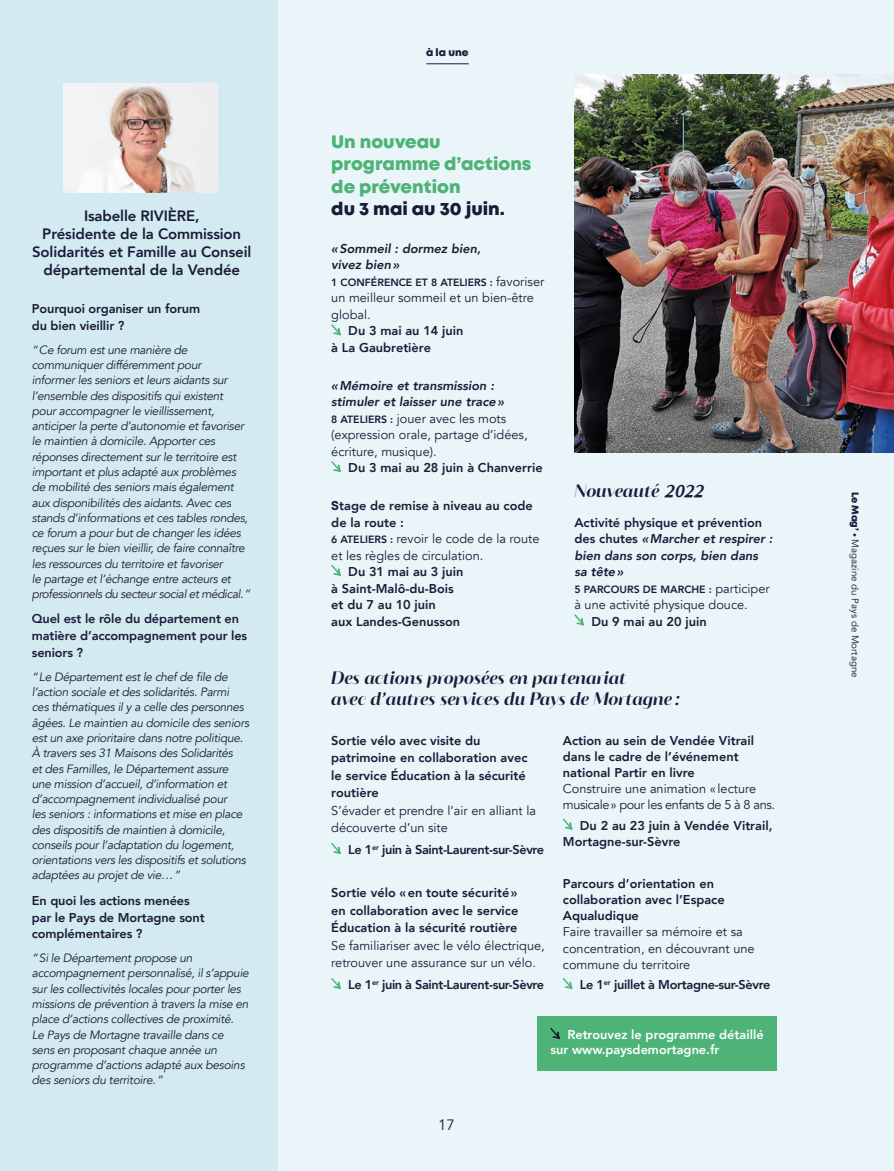
<style>
.page{position:relative;width:894px;height:1171px;background:#e9f5f8}
.page>*{position:absolute;margin:0;border:0;box-sizing:border-box;transform-origin:0 0}
.t1{font:italic 700 18px/21.6px "Blacker Sans Display Trial";color:#1b1b39}
.t2{font:800 18px/22.5px "Mont";color:#4eb377}
.t3{font:800 18px "Mont";color:#1b1b39}
.t4{font:800 15px/18px "Avenir";letter-spacing:-.01em;color:#1b1b39;text-align:center}
.t5{font:15px "Avenir";color:#1b1b39}
.t6{font:800 12.75px/17.5px "Avenir";color:#1b1b39}
.t7{font:12.75px/16.5px "Avenir";color:#1b1b39}
.t8{font:italic 800 12.75px/16.5px "Avenir";color:#1b1b39}
.t9{font:800 12.75px "Avenir";letter-spacing:-.03em;color:#1b1b39}
.t10{font:800 12.75px/15.3px "Avenir";color:#fff}
.t11{font:800 12.75px "Avenir";letter-spacing:-.025em;color:#1b1b39}
.t12{font:italic 12px/15.3px "Avenir";letter-spacing:-.025em;color:#1b1b39}
.t13{font:800 10.5px "Avenir";color:#1b1b39}
.t14{font:800 10.5px "Mont";color:#1b1b39}
.t15{font:9.75px "Avenir";color:#1b1b39}
.s1{font-weight:400;font-size:12.75px}
.s2{font-weight:800;font-style:italic}
.s3{font-weight:800;font-size:10.5px}
.s4{font-family:"Mont";font-weight:700}
.s5{font-weight:800}
.s6{font-family:"Audrey";font-size:16.5px}
.s7{font-style:normal}
.s8{font-family:"Mont";font-weight:800}
</style>
<div class="page">
<hr style="left:426px;top:63px;width:43px;height:1px;background:#1b1b39">
<svg style="left:331px;top:324px;width:10px;height:11px"></svg>
<svg style="left:331px;top:461px;width:10px;height:11px"></svg>
<svg style="left:331px;top:565px;width:10px;height:11px"></svg>
<svg style="left:574px;top:614px;width:10px;height:11px"></svg>
<svg style="left:331px;top:843px;width:10px;height:11px"></svg>
<svg style="left:331px;top:978px;width:10px;height:11px"></svg>
<svg style="left:563px;top:818px;width:10px;height:12px"></svg>
<svg style="left:563px;top:978px;width:10px;height:11px"></svg>
<div style="left:0;top:0;width:277px;height:1171px;background:#d3ebf0"></div>
<img style="left:64px;top:83px;width:154px;height:109px">
<div style="left:537px;top:1016px;width:239px;height:54px;background:#4eb377"></div>
<svg style="left:550px;top:1028px;width:10px;height:11px"></svg>
<img style="left:574px;top:74px;width:320px;height:379px">
<p class="t4" style="left:32px;top:207px;width:221px">Isabelle RIVIÈRE,<br>Présidente de la Commission<br>Solidarités et Famille au Conseil départemental de la Vendée</p>
<p class="t6" style="left:32px;top:300px;width:170px;line-height:16.8px">Pourquoi organiser un forum du bien vieillir ?</p>
<p class="t12" style="left:32px;top:342px;width:220px">“ Ce forum est une manière de communiquer différemment pour<br>informer les seniors et leurs aidants sur l’ensemble des dispositifs qui existent pour accompagner le vieillissement, anticiper la perte d’autonomie et favoriser le maintien à domicile. Apporter ces réponses directement sur le territoire est important et plus adapté aux problèmes de mobilité des seniors mais également aux disponibilités des aidants. Avec ces stands d’informations et ces tables rondes, ce forum a pour but de changer les idées reçues sur le bien vieillir, de faire connaître les ressources du territoire et favoriser<br>le partage et l’échange entre acteurs et professionnels du secteur social et médical. ”</p>
<p class="t6" style="left:32px;top:610px;width:217px;line-height:16.8px">Quel est le rôle du département en matière d’accompagnement pour les seniors ?</p>
<p class="t12" style="left:32px;top:669px;width:219px">“ Le Département est le chef de file de l’action sociale et des solidarités. Parmi ces thématiques il y a celle des personnes âgées. Le maintien au domicile des seniors est un axe prioritaire dans notre politique.<br>À travers ses 31 Maisons des Solidarités<br>et des Familles, le Département assure une mission d’accueil, d’information et d’accompagnement individualisé pour<br>les seniors : informations et mise en place des dispositifs de maintien à domicile, conseils pour l’adaptation du logement, orientations vers les dispositifs et solutions adaptées au projet de vie… ”</p>
<p class="t6" style="left:32px;top:892px;width:174px;line-height:16.8px">En quoi les actions menées par le Pays de Mortagne sont complémentaires ?</p>
<p class="t12" style="left:32px;top:950px;width:219px">“ Si le Département propose un accompagnement personnalisé, il s’appuie sur les collectivités locales pour porter les missions de prévention à travers la mise en place d’actions collectives de proximité.<br>Le Pays de Mortagne travaille dans ce sens en proposant chaque année un programme d’actions adapté aux besoins des seniors du territoire. ”</p>
<p class="t14" style="left:426px;top:46px;width:44px">à la une</p>
<h1 class="t2" style="left:331px;top:130px;width:202px">Un nouveau programme d’actions de prévention</h1>
<h1 class="t3" style="left:331px;top:197px;width:175px">du 3 mai au 30 juin.</h1>
<p class="t8" style="left:331px;top:240px;width:151px">« Sommeil : dormez bien, vivez bien »</p>
<p class="t13" style="left:331px;top:274px;width:214px">1 CONFÉRENCE ET 8 ATELIERS : <span class="s1">favoriser</span></p>
<p class="t7" style="left:331px;top:290px;width:204px">un meilleur sommeil et un bien-être global.</p>
<p class="t6" style="left:331px;top:323px;width:134px;line-height:16.5px;text-indent:17px">Du 3 mai au 14 juin à La Gaubretière</p>
<p class="t7" style="left:331px;top:377px;width:198px"><span class="s2">« Mémoire et transmission : stimuler et laisser une trace »<br></span><span class="s3">8 ATELIERS :</span> jouer avec les mots (expression orale, partage d’idées, écriture, musique).</p>
<p class="t6" style="left:348px;top:459px;width:196px">Du 3 mai au 28 juin à Chanverrie</p>
<p class="t7" style="left:331px;top:497px;width:210px"><span class="s4">S</span><span class="s5">tage de remise à niveau au code de la route :<br></span><span class="s3">6 ATELIERS :</span> revoir le code de la route et les règles de circulation.</p>
<p class="t6" style="left:331px;top:563px;width:134px;line-height:16.5px;text-indent:17px">Du 31 mai au 3 juin à Saint-Malô-du-Bois et du 7 au 10 juin<br>aux Landes-Genusson</p>
<h1 class="t1" style="left:574px;top:480px;width:131px">Nouveauté <span class="s6">2022</span></h1>
<p class="t8" style="left:574px;top:514px;width:200px"><span class="s7">Activité physique et prévention des chutes</span> « Marcher et respirer : bien dans son corps, bien dans sa tête »</p>
<p class="t13" style="left:574px;top:580px;width:197px">5 PARCOURS DE MARCHE : <span class="s1">participer</span></p>
<p class="t7" style="left:574px;top:596px;width:175px">à une activité physique douce.</p>
<p class="t6" style="left:591px;top:612px;width:117px">Du 9 mai au 20 juin</p>
<h1 class="t1" style="left:331px;top:667px;width:350px">Des actions proposées en partenariat<br>avec d’autres services du Pays de Mortagne :</h1>
<p class="t6" style="left:331px;top:731px;width:198px">Sortie vélo avec visite du patrimoine en collaboration avec le service Éducation à la sécurité routière</p>
<p class="t7" style="left:331px;top:802px;width:206px;line-height:17.5px">S’évader et prendre l’air en alliant la découverte d’un site</p>
<p class="t9" style="left:348px;top:839px;width:197px">Le 1<sup>er</sup> juin à Saint-Laurent-sur-Sèvre</p>
<p class="t6" style="left:331px;top:884px;width:189px;text-align:justify">Sortie vélo « en toute sécurité » en collaboration avec le service Éducation à la sécurité routière</p>
<p class="t7" style="left:331px;top:937px;width:215px;line-height:17.5px">Se familiariser avec le vélo électrique, retrouver une assurance sur un vélo.</p>
<p class="t9" style="left:348px;top:974px;width:197px">Le 1<sup>er</sup> juin à Saint-Laurent-sur-Sèvre</p>
<p class="t6" style="left:563px;top:732px;width:193px;line-height:16.2px">Action au sein de Vendée Vitrail dans le cadre de l’événement national Partir en livre</p>
<p class="t7" style="left:563px;top:781px;width:214px">Construire une animation « lecture musicale » pour les enfants de 5 à 8 ans.</p>
<p class="t6" style="left:563px;top:817px;width:211px;line-height:16.2px;text-indent:17px">Du 2 au 23 juin à Vendée Vitrail,<br>Mortagne-sur-Sèvre</p>
<p class="t6" style="left:563px;top:875px;width:163px;line-height:16.2px">Parcours d’orientation en collaboration avec l’Espace<br>Aqualudique</p>
<p class="t7" style="left:563px;top:924px;width:193px">Faire travailler sa mémoire et sa concentration, en découvrant une commune du territoire</p>
<p class="t11" style="left:580px;top:974px;width:192px">Le 1<sup>er</sup> juillet à Mortagne-sur-Sèvre</p>
<p class="t5" style="left:438px;top:1116px;width:18px">17</p>
<p class="t10" style="left:550px;top:1027px;width:215px;text-indent:17px">Retrouvez le programme détaillé sur www.paysdemortagne.fr</p>
<p class="t15" style="left:861px;top:491px;width:187px;rotate:90deg"><span class="s8">Le Mag’ •</span> Magazine du Pays de Mortagne</p>
</div>
